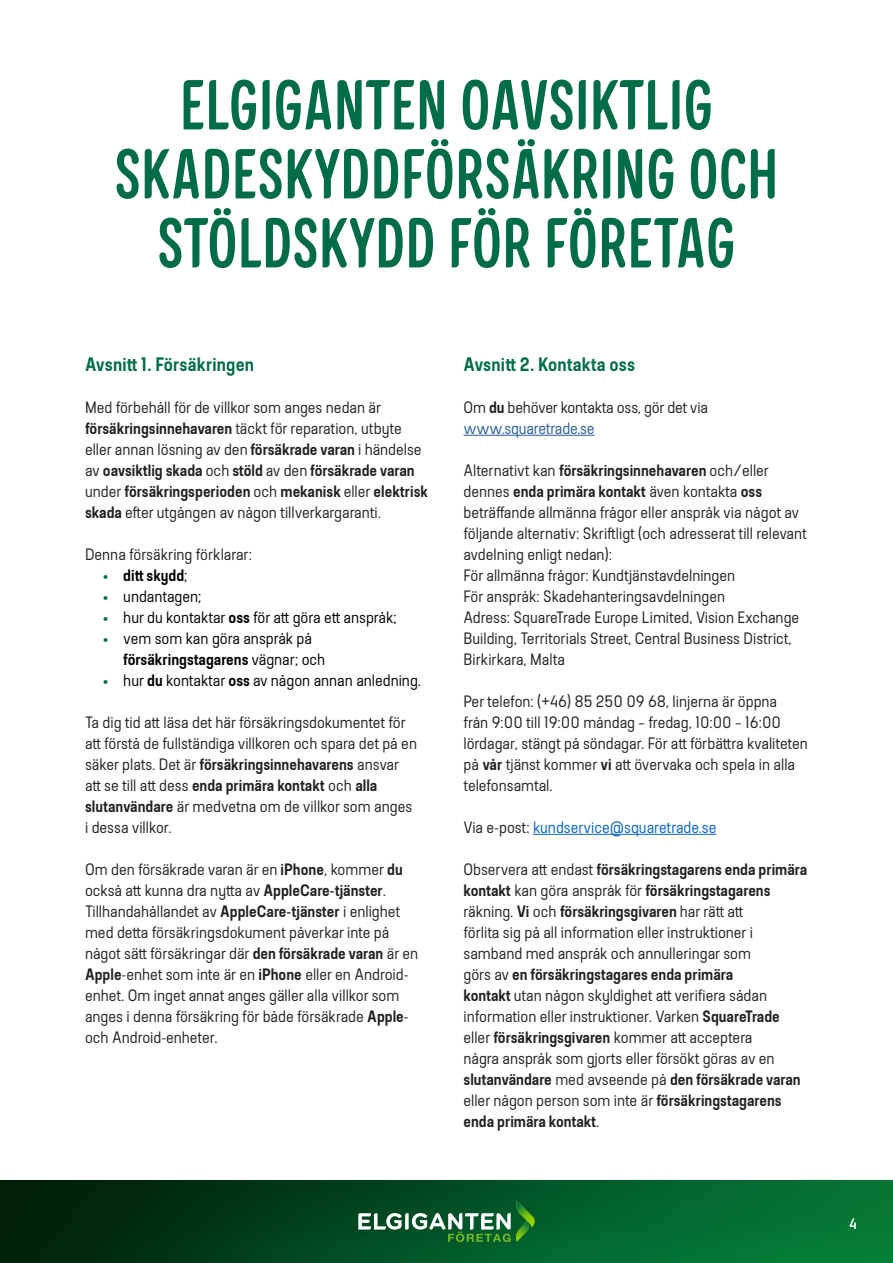
<style>
.page{position:relative;width:893px;height:1263px;background:#fff}
.page>*{position:absolute;margin:0;border:0;box-sizing:border-box;transform-origin:0 0}
.t1{font:70.5px/69px "Elkjop Headline";letter-spacing:.01em;color:#006d47;text-align:center}
.t2{font:600 19.5px "Elkjop Bodytext";letter-spacing:.01em;color:#006d47}
.t3{font:16.5px/21px "Elkjop Bodytext";color:#231f20}
.t4{font:16.5px/21px "Elkjop Bodytext";color:#000}
.t5{font:16.5px "Elkjop Bodytext";color:#0563c1}
.t6{font:600 16.5px "Elkjop Bodytext";color:#000}
.t7{font:15px "Elkjop Bodytext";color:#fff}
.s1{font-weight:600}
.s2{font-weight:400;color:#006d47}
.s3{font-weight:400}
.s4{color:#006d47}
.s5{color:#275b9b}
.s6{color:#231f20}
</style>
<div class="page">
<img style="left:0;top:1180px;width:893px;height:83px">
<svg style="left:358px;top:1200px;width:177px;height:42px"></svg>
<hr style="left:463px;top:435px;width:131px;height:1px;background:#275b9b">
<hr style="left:533px;top:834px;width:183px;height:1px;background:#0563c1">
<h1 class="t1" style="left:115px;top:70px;width:665px">ELGIGANTEN OAVSIKTLIG<br>SKADESKYDDFÖRSÄKRING OCH<br>STÖLDSKYDD FÖR FÖRETAG</h1>
<p class="t2" style="left:85px;top:353px;width:171px">Avsnitt 1. Försäkringen</p>
<p class="t3" style="left:85px;top:397px;width:345px">Med förbehåll för de villkor som anges nedan är <span class="s1">försäkringsinnehavaren</span> täckt för reparation, utbyte eller annan lösning av den <span class="s1">försäkrade varan</span> i händelse av <span class="s1">oavsiktlig skada</span> och <span class="s1">stöld</span> av den <span class="s1">försäkrade varan </span>under <span class="s1">försäkringsperioden</span> och <span class="s1">mekanisk</span> eller <span class="s1">elektrisk skada</span> efter utgången av någon tillverkargaranti.</p>
<p class="t3" style="left:85px;top:544px;width:168px">Denna försäkring förklarar:</p>
<p class="t6" style="left:102px;top:566px;width:87px"><span class="s2">•</span> ditt skydd<span class="s3">;</span></p>
<p class="t4" style="left:102px;top:586px;width:101px"><span class="s4">•</span> undantagen;</p>
<p class="t4" style="left:102px;top:607px;width:296px"><span class="s4">•</span> hur du kontaktar <span class="s1">oss</span> för att göra ett anspråk;</p>
<p class="t4" style="left:123px;top:628px;width:203px;text-indent:-21px"><span class="s4">•</span> vem som kan göra anspråk på <span class="s1">försäkringstagarens</span> vägnar; och</p>
<p class="t4" style="left:102px;top:670px;width:321px"><span class="s4">•</span> hur <span class="s1">du</span> kontaktar <span class="s1">oss</span> av någon annan anledning.</p>
<p class="t3" style="left:85px;top:712px;width:333px">Ta dig tid att läsa det här försäkringsdokumentet för att förstå de fullständiga villkoren och spara det på en säker plats. Det är <span class="s1">försäkringsinnehavarens</span> ansvar att se till att dess <span class="s1">enda primära kontakt</span> och <span class="s1">alla slutanvändare</span> är medvetna om de villkor som anges i dessa villkor.</p>
<p class="t3" style="left:85px;top:859px;width:335px">Om den försäkrade varan är en <span class="s1">iPhone</span>, kommer <span class="s1">du </span>också att kunna dra nytta av <span class="s1">AppleCare-tjänster</span>.<br>Tillhandahållandet av <span class="s1">AppleCare-tjänster</span> i enlighet med detta försäkringsdokument påverkar inte på något sätt försäkringar där <span class="s1">den försäkrade varan</span> är en <span class="s1">Apple</span>-enhet som inte är en <span class="s1">iPhone</span> eller en Android&shy;enhet. Om inget annat anges gäller alla villkor som anges i denna försäkring för både försäkrade <span class="s1">Apple&shy;</span>och Android-enheter.</p>
<p class="t2" style="left:463px;top:353px;width:173px">Avsnitt 2. Kontakta oss</p>
<p class="t3" style="left:463px;top:397px;width:246px">Om <span class="s1">du</span> behöver kontakta oss, gör det via <span class="s5">www.squaretrade.se</span></p>
<p class="t3" style="left:463px;top:460px;width:345px">Alternativt kan <span class="s1">försäkringsinnehavaren</span> och/eller dennes <span class="s1">enda primära kontakt</span> även kontakta <span class="s1">oss </span>beträffande allmänna frågor eller anspråk via något av följande alternativ: Skriftligt (och adresserat till relevant avdelning enligt nedan):<br>För allmänna frågor: Kundtjänstavdelningen<br>För anspråk: Skadehanteringsavdelningen<br>Adress: SquareTrade Europe Limited, Vision Exchange Building, Territorials Street, Central Business District, Birkirkara, Malta</p>
<p class="t3" style="left:463px;top:691px;width:346px">Per telefon: (+46) 85 250 09 68, linjerna är öppna<br>från 9:00 till 19:00 måndag – fredag, 10:00 – 16:00 lördagar, stängt på söndagar. För att förbättra kvaliteten på <span class="s1">vår</span> tjänst kommer <span class="s1">vi</span> att övervaka och spela in alla telefonsamtal.</p>
<p class="t5" style="left:463px;top:818px;width:254px"><span class="s6">Via e-post:</span> kundservice@squaretrade.se</p>
<p class="t3" style="left:463px;top:859px;width:345px">Observera att endast <span class="s1">försäkringstagarens enda primära kontakt</span> kan göra anspråk för <span class="s1">försäkringstagarens </span>räkning. <span class="s1">Vi</span> och <span class="s1">försäkringsgivaren</span> har rätt att<br>förlita sig på all information eller instruktioner i samband med anspråk och annulleringar som<br>görs av <span class="s1">en försäkringstagares enda primära<br>kontakt</span> utan någon skyldighet att verifiera sådan information eller instruktioner. Varken <span class="s1">SquareTrade </span>eller <span class="s1">försäkringsgivaren</span> kommer att acceptera<br>några anspråk som gjorts eller försökt göras av en <span class="s1">slutanvändare</span> med avseende på <span class="s1">den försäkrade varan </span>eller någon person som inte är <span class="s1">försäkringstagarens enda primära kontakt</span>.</p>
<p class="t7" style="left:849px;top:1216px;width:9px">4</p>
</div>
